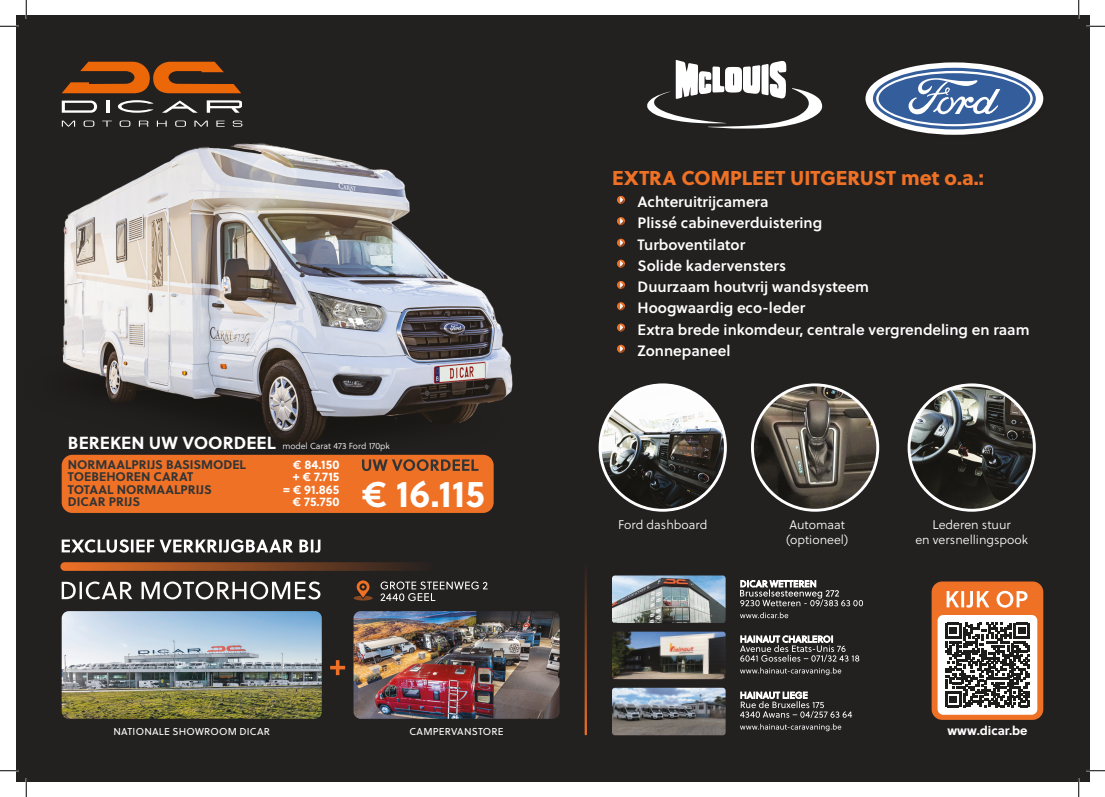
<style>
.page{position:relative;width:1105px;height:797px;background:#fff}
.page>*{position:absolute;margin:0;border:0;box-sizing:border-box;transform-origin:0 0}
.t1{font:700 37.5px "Soleil";color:#fff}
.t2{font:20px "Soleil Xb";color:#ee7126}
.t3{font:700 17.5px "Soleil";color:#fff}
.t4{font:15px "Soleil Sb";color:#fff}
.t5{font:700 12.5px "Soleil";color:#343434}
.t6{font:12.5px/15px "Soleil Lt";color:#fff}
.t7{font:700 12.5px "Soleil";color:#fff}
.slagzin_foto{font:10px "Soleil";letter-spacing:.025em;color:#fff}
.t8{font:8.75px "Soleil Lt";color:#fff}
</style>
<div class="page">
<div style="left:16px;top:16px;width:1073px;height:765px;background:#232020"></div>
<svg style="left:617px;top:196px;width:8px;height:8px"></svg>
<svg style="left:617px;top:217px;width:8px;height:8px"></svg>
<svg style="left:617px;top:239px;width:8px;height:8px"></svg>
<svg style="left:617px;top:260px;width:8px;height:8px"></svg>
<svg style="left:617px;top:281px;width:8px;height:8px"></svg>
<svg style="left:617px;top:302px;width:8px;height:8px"></svg>
<svg style="left:617px;top:323px;width:8px;height:8px"></svg>
<svg style="left:617px;top:345px;width:8px;height:8px"></svg>
<img style="left:62px;top:611px;width:260px;height:107px">
<img style="left:353px;top:611px;width:207px;height:107px">
<svg style="left:740px;top:691px;width:112px;height:40px"></svg>
<svg style="left:740px;top:635px;width:119px;height:40px"></svg>
<img style="left:612px;top:575px;width:114px;height:48px">
<img style="left:612px;top:631px;width:114px;height:48px">
<img style="left:612px;top:687px;width:114px;height:48px">
<svg style="left:353px;top:580px;width:20px;height:20px"></svg>
<div style="left:931px;top:581px;width:112px;height:139px;background:#ee7126;border-radius:11px"></div>
<div style="left:936px;top:613px;width:103px;height:103px;background:#fff;border-radius:7px"></div>
<svg style="left:945px;top:622px;width:85px;height:85px"></svg>
<div style="left:934px;top:612px;width:106px;height:105px;border:3px solid #ee7126;border-radius:7px"></div>
<svg style="left:947px;top:591px;width:80px;height:16px"></svg>
<svg style="left:330px;top:660px;width:15px;height:15px"></svg>
<svg style="left:60px;top:562px;width:358px;height:9px;background:#884822"></svg>
<svg style="left:585px;top:570px;width:2px;height:165px"></svg>
<svg style="left:381px;top:581px;width:107px;height:20px"></svg>
<svg style="left:62px;top:581px;width:258px;height:18px"></svg>
<svg style="left:647px;top:60px;width:175px;height:69px"></svg>
<svg style="left:740px;top:612px;width:48px;height:6px"></svg>
<svg style="left:740px;top:580px;width:123px;height:26px"></svg>
<img style="left:61px;top:120px;width:452px;height:359px">
<div style="left:62px;top:455px;width:432px;height:58px;background:#ee7126;border-radius:11px"></div>
<svg style="left:362px;top:459px;width:116px;height:12px"></svg>
<svg style="left:62px;top:539px;width:258px;height:13px"></svg>
<div style="left:865px;top:62px;width:182px;height:76px;background:#1d1d1b"></div>
<svg style="left:865px;top:62px;width:178px;height:73px;background:#ebecef"></svg>
<img style="left:600px;top:385px;width:125px;height:125px;border-radius:63px">
<div style="left:599px;top:383px;width:128px;height:128px;border:3px solid #fff;border-radius:50%"></div>
<img style="left:752px;top:385px;width:126px;height:125px;border-radius:63px">
<div style="left:751px;top:383px;width:128px;height:128px;border:3px solid #fff;border-radius:50%"></div>
<img style="left:909px;top:385px;width:125px;height:125px;border-radius:63px">
<div style="left:908px;top:383px;width:128px;height:128px;border:3px solid #fff;border-radius:50%"></div>
<svg style="left:873px;top:68px;width:163px;height:61px"></svg>
<svg style="left:876px;top:71px;width:157px;height:55px"></svg>
<div style="left:879px;top:73px;width:151px;height:51px;background:#335d9b;border-radius:50%"></div>
<svg style="left:908px;top:78px;width:92px;height:36px"></svg>
<svg style="left:62px;top:62px;width:179px;height:31px"></svg>
<svg style="left:118px;top:100px;width:36px;height:13px"></svg>
<svg style="left:207px;top:100px;width:35px;height:13px"></svg>
<svg style="left:162px;top:100px;width:36px;height:13px"></svg>
<svg style="left:62px;top:101px;width:35px;height:12px"></svg>
<svg style="left:106px;top:101px;width:3px;height:12px"></svg>
<svg style="left:62px;top:121px;width:13px;height:6px"></svg>
<svg style="left:84px;top:121px;width:10px;height:6px"></svg>
<svg style="left:102px;top:121px;width:10px;height:6px"></svg>
<svg style="left:120px;top:121px;width:10px;height:6px"></svg>
<svg style="left:139px;top:121px;width:9px;height:6px"></svg>
<svg style="left:157px;top:121px;width:10px;height:6px"></svg>
<svg style="left:175px;top:121px;width:11px;height:6px"></svg>
<svg style="left:194px;top:121px;width:14px;height:6px"></svg>
<svg style="left:216px;top:121px;width:9px;height:6px"></svg>
<svg style="left:233px;top:121px;width:9px;height:6px"></svg>
<svg style="left:0;top:25px;width:19px;height:2px"></svg>
<svg style="left:1086px;top:25px;width:19px;height:2px"></svg>
<svg style="left:0;top:770px;width:19px;height:1px"></svg>
<svg style="left:1086px;top:770px;width:19px;height:1px"></svg>
<svg style="left:25px;top:0;width:2px;height:19px"></svg>
<svg style="left:25px;top:778px;width:2px;height:19px"></svg>
<svg style="left:1078px;top:0;width:1px;height:19px"></svg>
<svg style="left:1078px;top:778px;width:1px;height:19px"></svg>
<p class="t2" style="left:612px;top:162px;width:373px">EXTRA COMPLEET UITGERUST met o.a.:</p>
<p class="t3" style="left:68px;top:429px;width:209px">BEREKEN UW VOORDEEL</p>
<p class="t8" style="left:282px;top:439px;width:109px">model Carat 473 Ford 170pk</p>
<p class="t5" style="left:68px;top:454px;width:180px">NORMAALPRIJS BASISMODEL</p>
<p class="t5" style="left:68px;top:467px;width:127px">TOEBEHOREN CARAT</p>
<p class="t5" style="left:68px;top:479px;width:145px">TOTAAL NORMAALPRIJS</p>
<p class="t5" style="left:68px;top:492px;width:74px">DICAR PRIJS</p>
<p class="t7" style="left:293px;top:454px;width:48px">€ 84.150</p>
<p class="t7" style="left:293px;top:467px;width:48px">+ € 7.715</p>
<p class="t7" style="left:283px;top:479px;width:58px">= € 91.865</p>
<p class="t7" style="left:293px;top:492px;width:48px">€ 75.750</p>
<p class="t1" style="left:362px;top:464px;width:124px">€ 16.115</p>
<p class="t4" style="left:638px;top:190px;width:132px">Achteruitrijcamera</p>
<p class="t4" style="left:638px;top:212px;width:186px">Plissé cabineverduistering</p>
<p class="t4" style="left:638px;top:233px;width:109px">Turboventilator</p>
<p class="t4" style="left:638px;top:254px;width:150px">Solide kadervensters</p>
<p class="t4" style="left:638px;top:275px;width:233px">Duurzaam houtvrij wandsysteem</p>
<p class="t4" style="left:638px;top:297px;width:169px">Hoogwaardig eco-leder</p>
<p class="t4" style="left:638px;top:318px;width:393px">Extra brede inkomdeur, centrale vergrendeling en raam</p>
<p class="t4" style="left:638px;top:339px;width:94px">Zonnepaneel</p>
<p class="t6" style="left:618px;top:516px;width:91px">Ford dashboard</p>
<p class="t6" style="left:786px;top:516px;width:63px">Automaat (optioneel)</p>
<p class="t6" style="left:915px;top:516px;width:114px;text-align:center">Lederen stuur<br>en versnellingspook</p>
<p class="slagzin_foto" style="left:113px;top:724px;width:158px">NATIONALE SHOWROOM DICAR</p>
<p class="slagzin_foto" style="left:409px;top:724px;width:96px">CAMPERVANSTORE</p>
<p class="t7" style="left:947px;top:721px;width:82px">www.dicar.be</p>
</div>
